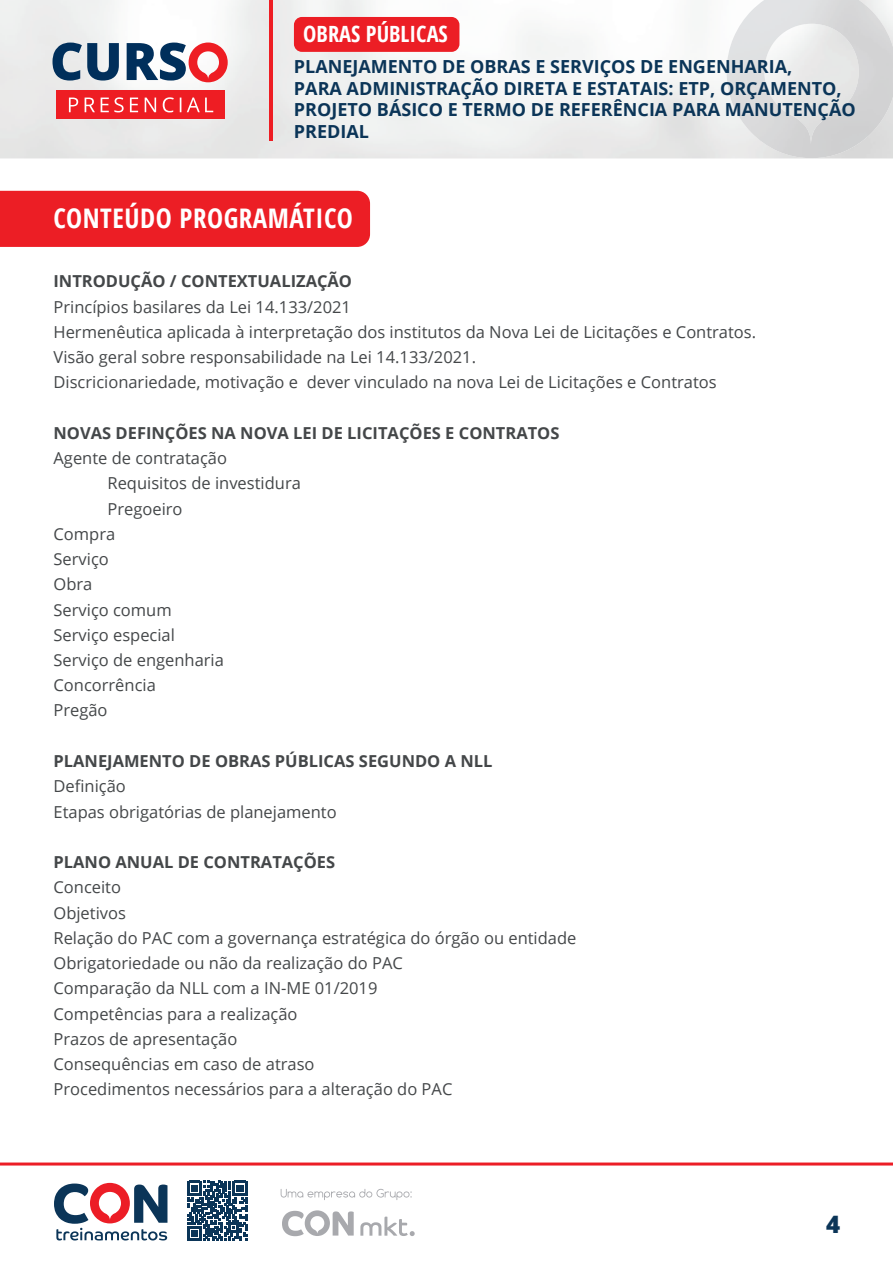
<style>
.page{position:relative;width:893px;height:1263px;background:#fff}
.page>*{position:absolute;margin:0;border:0;box-sizing:border-box;transform-origin:0 0}
.t1{font:700 condensed 27px "Open Sans";letter-spacing:.02em;color:#fff}
.t2{font:800 24px "Open Sans";color:#0b3558}
.t3{font:700 condensed 22.35px "Open Sans";color:#fff}
.t4{font:700 18px/21.6px "Open Sans";color:#0b3558}
.t5{font:16.5px/25.2px "Open Sans";color:#444749}
.t6{font:700 16.5px "Open Sans";color:#444749}
</style>
<div class="page">
<img style="left:0;top:0;width:726px;height:158px">
<img style="left:726px;top:0;width:167px;height:158px">
<svg style="left:0;top:1162px;width:893px;height:79px"></svg>
<svg style="left:281px;top:1189px;width:131px;height:11px"></svg>
<svg style="left:360px;top:1216px;width:55px;height:20px"></svg>
<svg style="left:282px;top:1210px;width:72px;height:26px"></svg>
<svg style="left:54px;top:1183px;width:113px;height:57px"></svg>
<svg style="left:187px;top:1181px;width:60px;height:60px"></svg>
<hr style="left:269px;top:0;width:3px;height:140px;background:#ee1d23">
<svg style="left:52px;top:43px;width:176px;height:39px"></svg>
<div style="left:56px;top:90px;width:169px;height:28px;background:#ee1d23"></div>
<svg style="left:69px;top:97px;width:144px;height:15px"></svg>
<div style="left:294px;top:17px;width:165px;height:35px;background:#ec1e25;border-radius:8px"></div>
<div style="left:0;top:191px;width:370px;height:56px;background:#ec1e25"></div>
<h3 class="t3" style="left:303px;top:18px;width:146px">OBRAS PÚBLICAS</h3>
<p class="t4" style="left:294px;top:55px;width:563px">PLANEJAMENTO DE OBRAS E SERVIÇOS DE ENGENHARIA,<br>PARA ADMINISTRAÇÃO DIRETA E ESTATAIS: ETP, ORÇAMENTO, PROJETO BÁSICO E TERMO DE REFERÊNCIA PARA MANUTENÇÃO PREDIAL</p>
<h1 class="t1" style="left:54px;top:199px;width:301px">CONTEÚDO PROGRAMÁTICO</h1>
<p class="t6" style="left:54px;top:270px;width:300px">INTRODUÇÃO / CONTEXTUALIZAÇÃO</p>
<p class="t5" style="left:54px;top:293px;width:704px">Princípios basilares da Lei 14.133/2021<br>Hermenêutica aplicada à interpretação dos institutos da Nova Lei de Licitações e Contratos.<br>Visão geral sobre responsabilidade na Lei 14.133/2021.<br>Discricionariedade, motivação e dever vinculado na nova Lei de Licitações e Contratos</p>
<p class="t6" style="left:54px;top:421px;width:507px">NOVAS DEFINÇÕES NA NOVA LEI DE LICITAÇÕES E CONTRATOS</p>
<p class="t5" style="left:54px;top:445px;width:175px">Agente de contratação</p>
<p class="t5" style="left:108px;top:470px;width:195px">Requisitos de investidura</p>
<p class="t5" style="left:108px;top:495px;width:77px">Pregoeiro</p>
<p class="t5" style="left:54px;top:521px;width:63px">Compra</p>
<p class="t5" style="left:54px;top:546px;width:57px">Serviço</p>
<p class="t5" style="left:54px;top:571px;width:40px">Obra</p>
<p class="t5" style="left:54px;top:596px;width:120px">Serviço comum</p>
<p class="t5" style="left:54px;top:622px;width:123px">Serviço especial</p>
<p class="t5" style="left:54px;top:647px;width:172px">Serviço de engenharia</p>
<p class="t5" style="left:54px;top:672px;width:104px">Concorrência</p>
<p class="t5" style="left:54px;top:697px;width:56px">Pregão</p>
<p class="t6" style="left:54px;top:749px;width:440px">PLANEJAMENTO DE OBRAS PÚBLICAS SEGUNDO A NLL</p>
<p class="t5" style="left:54px;top:773px;width:285px">Definição<br>Etapas obrigatórias de planejamento</p>
<p class="t6" style="left:54px;top:850px;width:283px">PLANO ANUAL DE CONTRATAÇÕES</p>
<p class="t5" style="left:54px;top:874px;width:524px">Conceito<br>Objetivos<br>Relação do PAC com a governança estratégica do órgão ou entidade Obrigatoriedade ou não da realização do PAC<br>Comparação da NLL com a IN-ME 01/2019<br>Competências para a realização<br>Prazos de apresentação<br>Consequências em caso de atraso<br>Procedimentos necessários para a alteração do PAC</p>
<h2 class="t2" style="left:826px;top:1206px;width:16px">4</h2>
</div>
